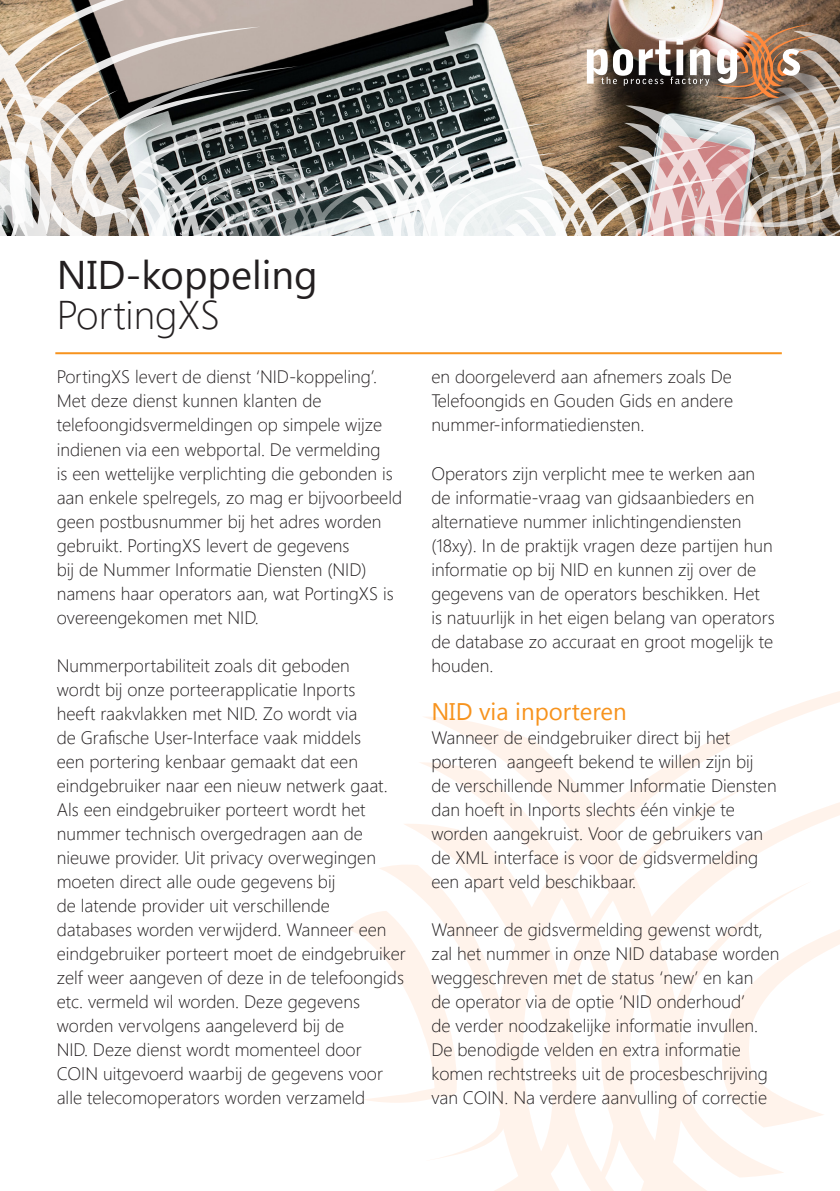
<style>
.page{position:relative;width:840px;height:1191px;background:#fff}
.page>*{position:absolute;margin:0;border:0;box-sizing:border-box;transform-origin:0 0}
.t1{font:40px "Segoe UI";color:#231f20}
.t2{font:300 40px "Segoe UI";color:#231f20}
.t3{font:24px "Segoe UI";color:#f7931d}
.t4{font:300 18px/24px "Segoe UI";color:#231f20}
</style>
<div class="page">
<svg style="left:420px;top:762px;width:73px;height:47px"></svg>
<svg style="left:404px;top:824px;width:89px;height:39px;fill:#fff3ec"></svg>
<svg style="left:379px;top:863px;width:114px;height:296px"></svg>
<svg style="left:348px;top:911px;width:111px;height:194px"></svg>
<svg style="left:493px;top:691px;width:346px;height:500px"></svg>
<svg style="left:549px;top:780px;width:42px;height:411px;fill:#fff3eb"></svg>
<svg style="left:591px;top:759px;width:248px;height:432px"></svg>
<svg style="left:654px;top:881px;width:157px;height:296px"></svg>
<svg style="left:721px;top:880px;width:118px;height:247px"></svg>
<img style="left:0;top:4px;width:839px;height:351px">
<p class="t1" style="left:57px;top:247px;width:262px">NID-koppeling</p>
<p class="t2" style="left:57px;top:283px;width:165px">PortingXS</p>
<p class="t4" style="left:57px;top:364px;width:346px">PortingXS levert de dienst ‘NID-koppeling’.<br>Met deze dienst kunnen klanten de telefoongidsvermeldingen op simpele wijze indienen via een webportal. De vermelding<br>is een wettelijke verplichting die gebonden is aan enkele spelregels, zo mag er bijvoorbeeld geen postbusnummer bij het adres worden gebruikt. PortingXS levert de gegevens<br>bij de Nummer Informatie Diensten (NID) namens haar operators aan, wat PortingXS is overeengekomen met NID.</p>
<p class="t4" style="left:57px;top:652px;width:332px">Nummerportabiliteit zoals dit geboden wordt bij onze porteerapplicatie Inports heeft raakvlakken met NID. Zo wordt via<br>de Grafische User-Interface vaak middels een portering kenbaar gemaakt dat een eindgebruiker naar een nieuw netwerk gaat.</p>
<p class="t4" style="left:57px;top:796px;width:350px">Als een eindgebruiker porteert wordt het nummer technisch overgedragen aan de nieuwe provider. Uit privacy overwegingen moeten direct alle oude gegevens bij<br>de latende provider uit verschillende databases worden verwijderd. Wanneer een eindgebruiker porteert moet de eindgebruiker zelf weer aangeven of deze in de telefoongids etc. vermeld wil worden. Deze gegevens worden vervolgens aangeleverd bij de<br>NID. Deze dienst wordt momenteel door COIN uitgevoerd waarbij de gegevens voor alle telecomoperators worden verzameld</p>
<p class="t4" style="left:431px;top:364px;width:303px;text-align:justify">en doorgeleverd aan afnemers zoals De Telefoongids en Gouden Gids en andere nummer-informatiediensten.</p>
<p class="t4" style="left:431px;top:460px;width:345px">Operators zijn verplicht mee te werken aan de informatie-vraag van gidsaanbieders en alternatieve nummer inlichtingendiensten (18xy). In de praktijk vragen deze partijen hun informatie op bij NID en kunnen zij over de gegevens van de operators beschikken. Het is natuurlijk in het eigen belang van operators de database zo accuraat en groot mogelijk te houden.</p>
<p class="t3" style="left:431px;top:694px;width:197px">NID via inporteren</p>
<p class="t4" style="left:431px;top:724px;width:346px">Wanneer de eindgebruiker direct bij het porteren aangeeft bekend te willen zijn bij de verschillende Nummer Informatie Diensten dan hoeft in Inports slechts één vinkje te worden aangekruist. Voor de gebruikers van de XML interface is voor de gidsvermelding een apart veld beschikbaar.</p>
<p class="t4" style="left:431px;top:916px;width:349px">Wanneer de gidsvermelding gewenst wordt, zal het nummer in onze NID database worden weggeschreven met de status ‘new’ en kan<br>de operator via de optie ‘NID onderhoud’<br>de verder noodzakelijke informatie invullen.<br>De benodigde velden en extra informatie komen rechtstreeks uit de procesbeschrijving van COIN. Na verdere aanvulling of correctie</p>
</div>
